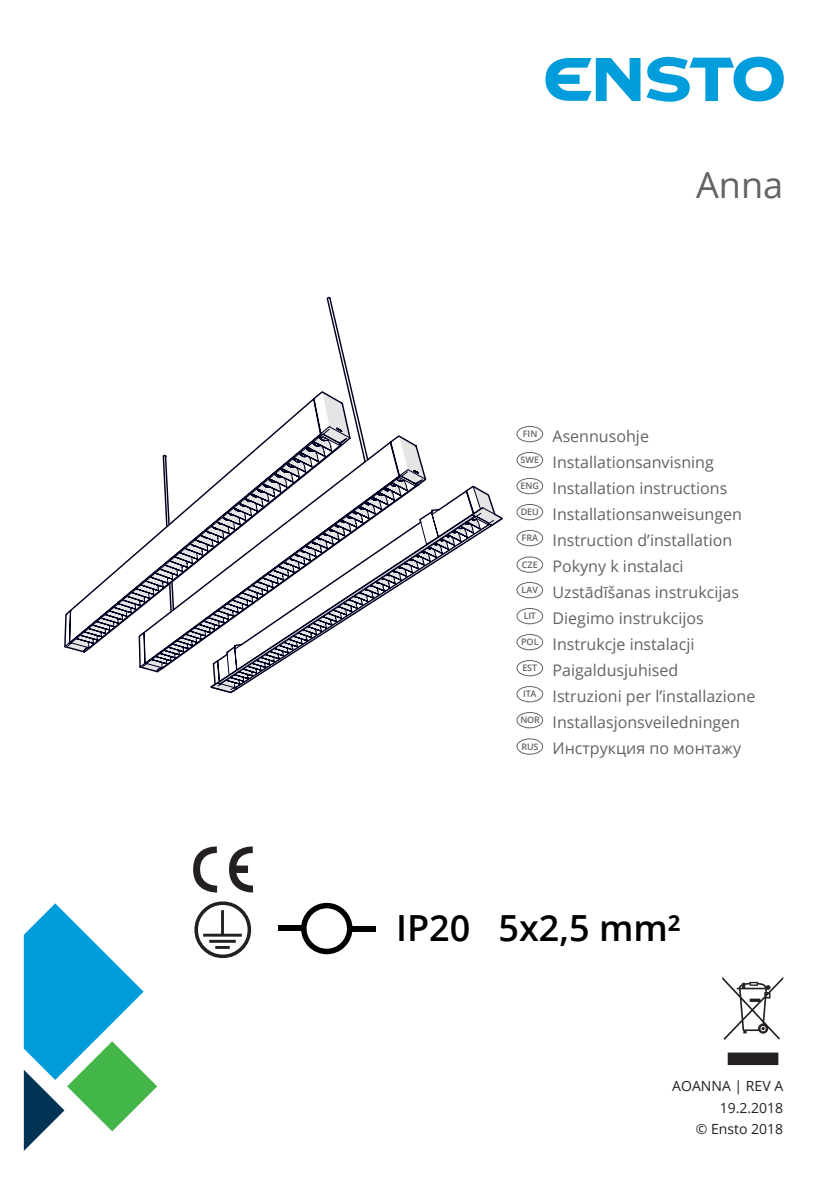
<style>
.page{position:relative;width:840px;height:1191px;background:#fff}
.page>*{position:absolute;margin:0;border:0;box-sizing:border-box;transform-origin:0 0}
.E_Languages_8pt{font:600 36px "Open Sans";color:#000001}
.E_Heading_18pt{font:36px "Open Sans";color:#636366}
.E_Languages_8pt-2{font:16px "Open Sans";color:#636366}
.E_Body_7pt{font:14px "Open Sans";color:#231f20}
.E_Languages_8pt-3{font:600 9px "Open Sans";color:#636366}
</style>
<div class="page">
<svg style="left:545px;top:58px;width:95px;height:43px"></svg>
<svg style="left:646px;top:56px;width:137px;height:46px"></svg>
<svg style="left:24px;top:903px;width:133px;height:248px"></svg>
<div style="left:516px;top:426px;width:27px;height:16px;border:1px solid #636366;border-radius:50%"></div>
<div style="left:516px;top:452px;width:27px;height:16px;border:1px solid #636366;border-radius:50%"></div>
<div style="left:516px;top:478px;width:27px;height:16px;border:1px solid #636366;border-radius:50%"></div>
<div style="left:516px;top:504px;width:27px;height:16px;border:1px solid #636366;border-radius:50%"></div>
<div style="left:516px;top:530px;width:27px;height:16px;border:1px solid #636366;border-radius:50%"></div>
<div style="left:516px;top:582px;width:27px;height:16px;border:1px solid #636366;border-radius:50%"></div>
<div style="left:516px;top:608px;width:27px;height:16px;border:1px solid #636366;border-radius:50%"></div>
<div style="left:516px;top:634px;width:27px;height:16px;border:1px solid #636366;border-radius:50%"></div>
<div style="left:516px;top:660px;width:27px;height:16px;border:1px solid #636366;border-radius:50%"></div>
<div style="left:516px;top:686px;width:27px;height:16px;border:1px solid #636366;border-radius:50%"></div>
<div style="left:516px;top:712px;width:27px;height:16px;border:1px solid #636366;border-radius:50%"></div>
<svg style="left:139px;top:652px;width:24px;height:21px"></svg>
<svg style="left:64px;top:612px;width:26px;height:41px"></svg>
<svg style="left:210px;top:661px;width:6px;height:29px"></svg>
<svg style="left:219px;top:613px;width:138px;height:81px"></svg>
<svg style="left:69px;top:535px;width:274px;height:114px"></svg>
<svg style="left:156px;top:296px;width:347px;height:317px"></svg>
<div style="left:516px;top:556px;width:27px;height:17px;border:1px solid #636366;border-radius:50%"></div>
<div style="left:278px;top:925px;width:25px;height:6px;background:#000"></div>
<svg style="left:193px;top:846px;width:24px;height:47px"></svg>
<svg style="left:229px;top:846px;width:24px;height:47px"></svg>
<svg style="left:194px;top:901px;width:57px;height:57px"></svg>
<svg style="left:301px;top:902px;width:51px;height:52px"></svg>
<div style="left:350px;top:925px;width:25px;height:6px;background:#000"></div>
<div style="left:516px;top:738px;width:27px;height:16px;border:1px solid #636366;border-radius:50%"></div>
<svg style="left:722px;top:977px;width:60px;height:88px"></svg>
<p class="E_Heading_18pt" style="left:695px;top:160px;width:89px">Anna</p>
<p class="E_Languages_8pt-3" style="left:522px;top:428px;width:16px">FIN</p>
<p class="E_Languages_8pt-2" style="left:552px;top:425px;width:98px">Asennusohje</p>
<p class="E_Languages_8pt-3" style="left:520px;top:454px;width:20px">SWE</p>
<p class="E_Languages_8pt-2" style="left:552px;top:451px;width:163px">Installationsanvisning</p>
<p class="E_Languages_8pt-3" style="left:520px;top:480px;width:20px">ENG</p>
<p class="E_Languages_8pt-2" style="left:552px;top:477px;width:176px">Installation instructions</p>
<p class="E_Languages_8pt-3" style="left:520px;top:506px;width:19px">DEU</p>
<p class="E_Languages_8pt-2" style="left:552px;top:503px;width:191px">Installationsanweisungen</p>
<p class="E_Languages_8pt-3" style="left:521px;top:532px;width:18px">FRA</p>
<p class="E_Languages_8pt-2" style="left:552px;top:529px;width:181px">Instruction d’installation</p>
<p class="E_Languages_8pt-2" style="left:552px;top:555px;width:133px">Pokyny k instalaci</p>
<p class="E_Languages_8pt-3" style="left:521px;top:584px;width:18px">LAV</p>
<p class="E_Languages_8pt-2" style="left:552px;top:581px;width:188px">Uzstādīšanas instrukcijas</p>
<p class="E_Languages_8pt-3" style="left:523px;top:610px;width:14px">LIT</p>
<p class="E_Languages_8pt-2" style="left:552px;top:607px;width:153px">Diegimo instrukcijos</p>
<p class="E_Languages_8pt-3" style="left:520px;top:636px;width:19px">POL</p>
<p class="E_Languages_8pt-2" style="left:552px;top:633px;width:143px">Instrukcje instalacji</p>
<p class="E_Languages_8pt-3" style="left:522px;top:662px;width:16px">EST</p>
<p class="E_Languages_8pt-2" style="left:552px;top:659px;width:127px">Paigaldusjuhised</p>
<p class="E_Languages_8pt-3" style="left:523px;top:688px;width:15px">ITA</p>
<p class="E_Languages_8pt-2" style="left:552px;top:685px;width:204px">Istruzioni per l’installazione</p>
<p class="E_Languages_8pt-3" style="left:520px;top:714px;width:21px">NOR</p>
<p class="E_Languages_8pt-2" style="left:552px;top:711px;width:189px">Installasjonsveiledningen</p>
<p class="E_Languages_8pt-2" style="left:552px;top:737px;width:190px">Инструкция по монтажу</p>
<p class="E_Languages_8pt-3" style="left:521px;top:558px;width:17px">CZE</p>
<p class="E_Languages_8pt-3" style="left:521px;top:740px;width:18px">RUS</p>
<p class="E_Languages_8pt" style="left:396px;top:903px;width:286px">IP20 5x2,5 mm²</p>
<p class="E_Body_7pt" style="left:672px;top:1076px;width:112px">AOANNA | REV A</p>
<p class="E_Body_7pt" style="left:719px;top:1098px;width:65px">19.2.2018</p>
<p class="E_Body_7pt" style="left:695px;top:1119px;width:89px">© Ensto 2018</p>
</div>
